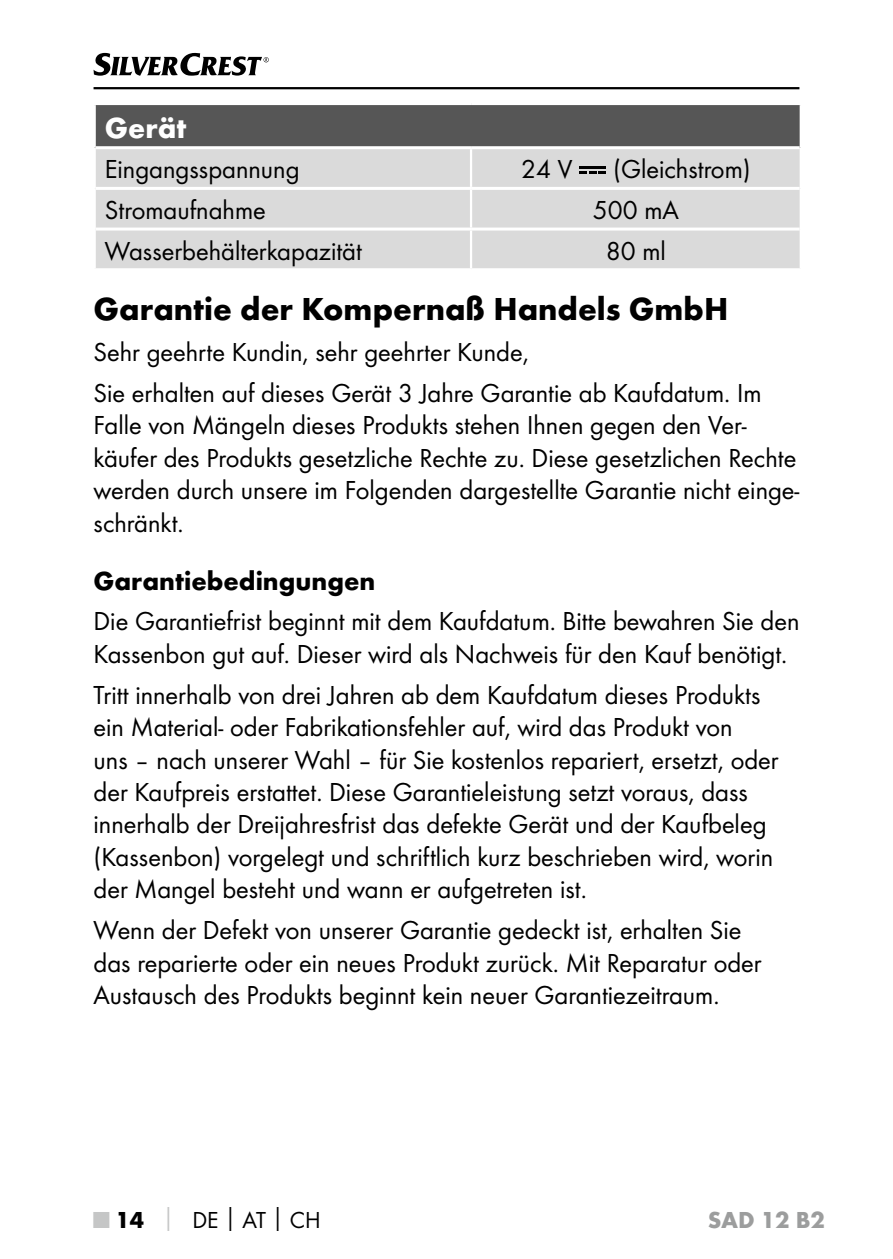
<style>
.page{position:relative;width:893px;height:1259px;background:#fff}
.page>*{position:absolute;margin:0;border:0;box-sizing:border-box;transform-origin:0 0}
.t1{font:700 33px "Futura";color:#000}
.t2{font:700 30px "Futura";color:#fff}
.t3{font:27px/32.4px "Futura Boo";color:#000}
.t4{font:700 27px "Futura";color:#000}
.t5{font:24px "Futura Boo";color:#000}
.t6{font:700 24px "Futura";color:#9c9d9d}
.s1{font-family:"Futura";font-weight:700;color:#c5c6c6}
.s2{font-family:"Futura";font-weight:700}
</style>
<div class="page">
<hr style="left:94px;top:87px;width:705px;height:2px;background:#000">
<svg style="left:94px;top:53px;width:175px;height:23px"></svg>
<div style="left:95px;top:104px;width:706px;height:44px;background:#565656"></div>
<div style="left:96px;top:149px;width:704px;height:119px;background:#dadada"></div>
<hr style="left:94px;top:102px;width:377px;height:3px;background:#fff">
<hr style="left:471px;top:102px;width:331px;height:3px;background:#fff">
<hr style="left:96px;top:146px;width:375px;height:3px;background:#fff">
<hr style="left:471px;top:146px;width:329px;height:3px;background:#fff">
<hr style="left:96px;top:187px;width:375px;height:3px;background:#fff">
<hr style="left:471px;top:187px;width:329px;height:3px;background:#fff">
<hr style="left:96px;top:227px;width:375px;height:3px;background:#fff">
<hr style="left:471px;top:227px;width:329px;height:3px;background:#fff">
<hr style="left:94px;top:105px;width:2px;height:43px;background:#fff">
<hr style="left:800px;top:105px;width:2px;height:43px;background:#fff">
<hr style="left:470px;top:149px;width:2px;height:38px;background:#fff">
<hr style="left:470px;top:190px;width:2px;height:37px;background:#fff">
<hr style="left:470px;top:230px;width:2px;height:38px;background:#fff">
<hr style="left:579px;top:167px;width:27px;height:2px;background:#000">
<svg style="left:579px;top:172px;width:27px;height:2px"></svg>
<p class="t2" style="left:105px;top:109px;width:83px">Gerät</p>
<p class="t3" style="left:105px;top:153px;width:196px">Eingangsspannung</p>
<p class="t3" style="left:521px;top:153px;width:53px">24 V</p>
<p class="t3" style="left:613px;top:153px;width:139px">(Gleichstrom)</p>
<p class="t3" style="left:105px;top:193px;width:162px">Stromaufnahme</p>
<p class="t3" style="left:593px;top:193px;width:88px">500 mA</p>
<p class="t3" style="left:105px;top:234px;width:259px">Wasserbehälterkapazität</p>
<p class="t3" style="left:606px;top:234px;width:62px">80 ml</p>
<p class="t1" style="left:94px;top:289px;width:636px">Garantie der Kompernaß -Handels -GmbH</p>
<p class="t3" style="left:94px;top:331px;width:669px;line-height:40.8px">Sehr geehrte Kundin, sehr geehrter Kunde,<br>Sie erhalten auf dieses Gerät 3 Jahre Garantie ab Kaufdatum. Im</p>
<p class="t3" style="left:94px;top:409px;width:707px">Falle von Mängeln dieses Produkts stehen Ihnen gegen den Ver&shy;käufer des Produkts gesetzliche Rechte zu. Diese gesetzlichen Rechte werden durch unsere im Folgenden dargestellte Garantie nicht einge&shy;schränkt.</p>
<p class="t4" style="left:94px;top:564px;width:283px">Garantiebedingungen</p>
<p class="t3" style="left:94px;top:605px;width:707px">Die Garantiefrist beginnt mit dem Kaufdatum. Bitte bewahren Sie den<br>Kassenbon gut auf. Dieser wird als Nachweis für den Kauf benötigt.</p>
<p class="t3" style="left:94px;top:678px;width:686px">Tritt innerhalb von drei Jahren ab dem Kaufdatum dieses Produkts ein Material- oder Fabrikationsfehler auf, wird das Produkt von<br>uns – nach unserer Wahl – für Sie kostenlos repariert, ersetzt, oder der Kaufpreis erstattet. Diese Garantieleistung setzt voraus, dass innerhalb der Dreijahresfrist das defekte Gerät und der Kaufbeleg (Kassenbon) vorgelegt und schriftlich kurz beschrieben wird, worin der Mangel besteht und wann er aufgetreten ist.</p>
<p class="t3" style="left:94px;top:913px;width:670px">Wenn der Defekt von unserer Garantie gedeckt ist, erhalten Sie das reparierte oder ein neues Produkt zurück. Mit Reparatur oder<br>Austausch des Produkts beginnt kein neuer Garantiezeitraum.</p>
<p class="t5" style="left:94px;top:1206px;width:229px"><span class="s1">■</span> <span class="s2">14</span> <span class="s1">│</span> DE<span class="s2">│</span>AT<span class="s2">│</span>CH</p>
<p class="t6" style="left:708px;top:1205px;width:119px">SAD 12 B2</p>
</div>
